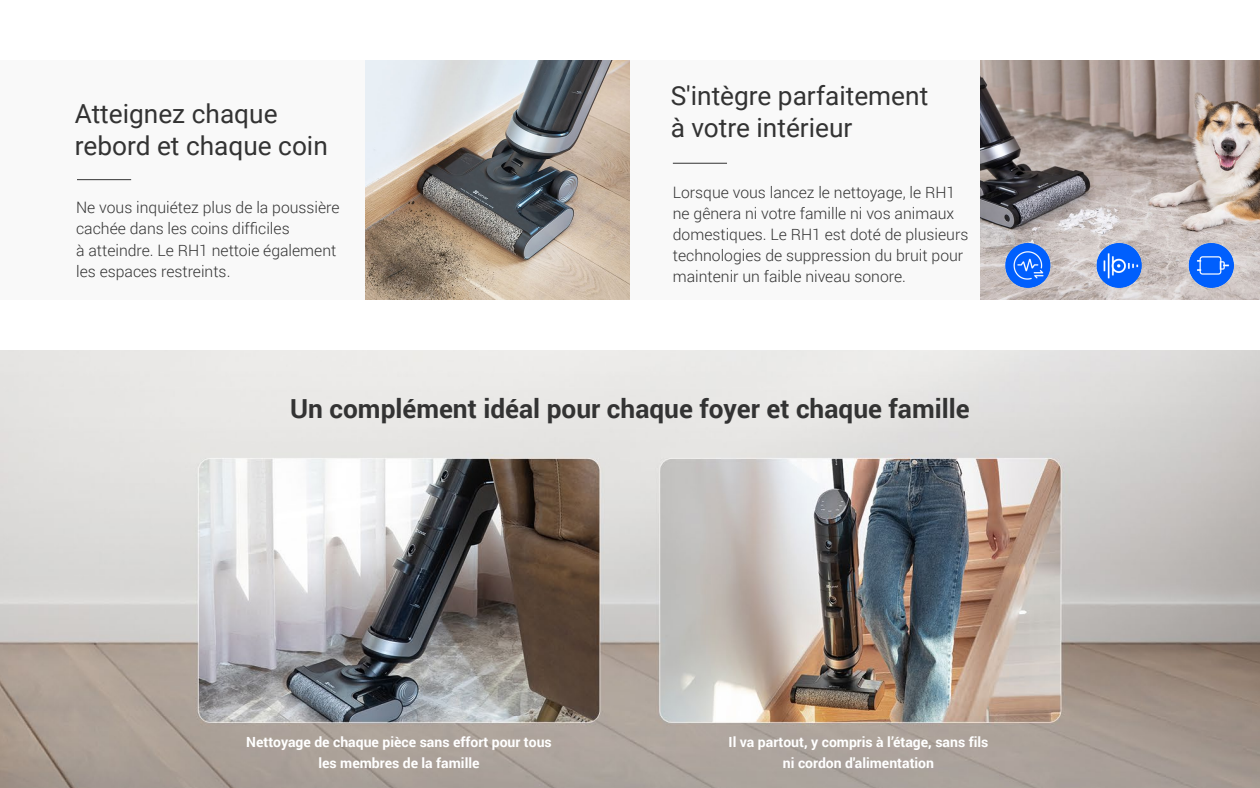
<style>
.page{position:relative;width:1260px;height:788px;background:#fff}
.page>*{position:absolute;margin:0;border:0;box-sizing:border-box;transform-origin:0 0}
.t1{font:26.25px/31.5px "Roboto";color:#333}
.t2{font:700 26.25px "Roboto";color:#333}
.t3{font:300 15.75px/21px "Roboto";color:#333}
.t4{font:700 14px/21px "Roboto";color:#fff;text-align:center}
</style>
<div class="page">
<img style="left:365px;top:60px;width:265px;height:239px">
<div style="left:0;top:60px;width:365px;height:239px;background:#f9f9f9"></div>
<div style="left:630px;top:60px;width:365px;height:239px;background:#f9f9f9"></div>
<img style="left:0;top:350px;width:1260px;height:438px">
<img style="left:980px;top:60px;width:280px;height:133px">
<hr style="left:77px;top:179px;width:54px;height:1px;background:#333">
<hr style="left:673px;top:163px;width:54px;height:1px;background:#333">
<img style="left:980px;top:193px;width:280px;height:107px">
<h1 class="t1" style="left:75px;top:97px;width:255px">Atteignez chaque rebord et chaque coin</h1>
<p class="t3" style="left:76px;top:197px;width:265px">Ne vous inquiétez plus de la poussière cachée dans les coins difficiles<br>à atteindre. Le RH1 nettoie également les espaces restreints.</p>
<h1 class="t1" style="left:671px;top:79px;width:259px">S'intègre parfaitement à votre intérieur</h1>
<p class="t3" style="left:673px;top:181px;width:297px">Lorsque vous lancez le nettoyage, le RH1 ne gênera ni votre famille ni vos animaux domestiques. Le RH1 est doté de plusieurs technologies de suppression du bruit pour maintenir un faible niveau sonore.</p>
<h1 class="t2" style="left:290px;top:390px;width:681px">Un complément idéal pour chaque foyer et chaque famille</h1>
<p class="t4" style="left:246px;top:730px;width:307px">Nettoyage de chaque pièce sans effort pour tous les membres de la famille</p>
<p class="t4" style="left:729px;top:730px;width:261px">Il va partout, y compris à l’étage, sans fils ni cordon d'alimentation</p>
</div>
